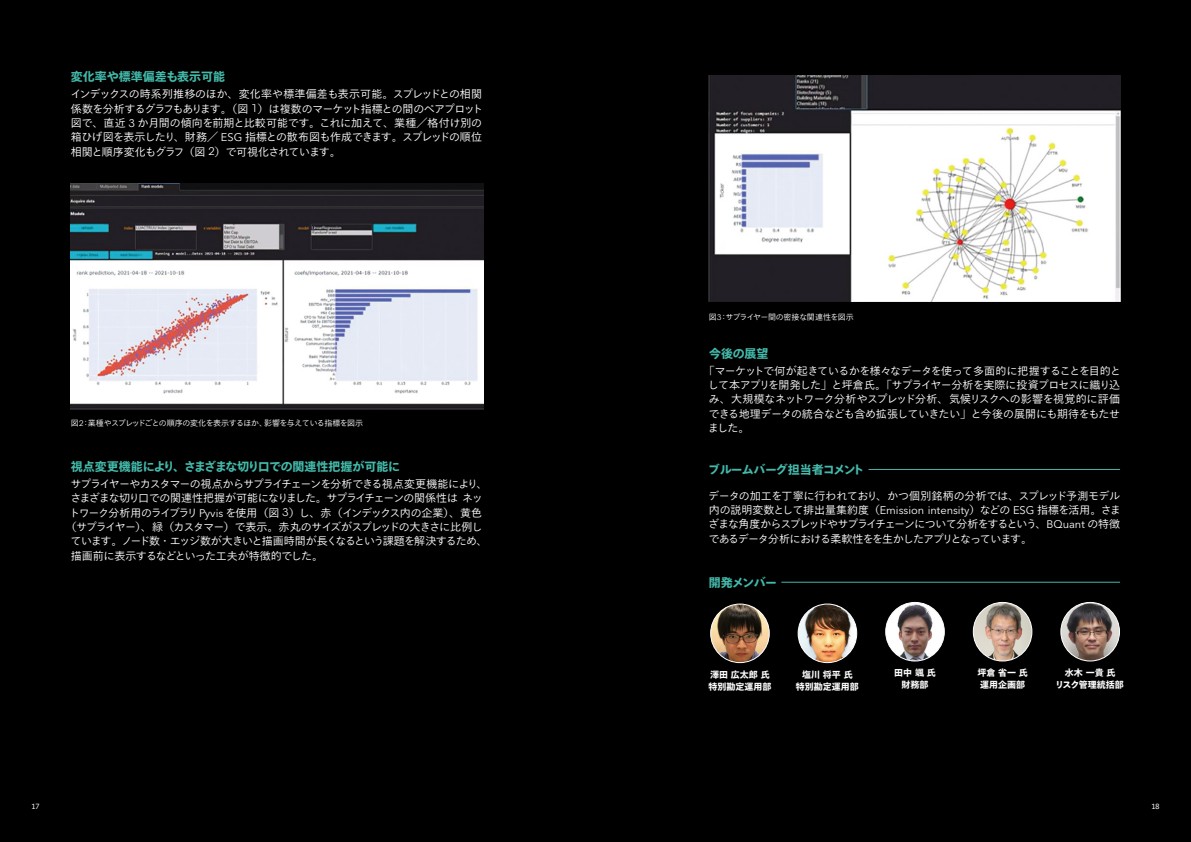
<style>
.page{position:relative;width:1191px;height:842px;background:#000}
.page>*{position:absolute;margin:0;border:0;box-sizing:border-box;transform-origin:0 0}
.t1{font:800 12px "Tazugane Gothic Std N";letter-spacing:-.02em;color:#43b9aa}
.t2{font:800 12px "Tazugane Gothic Std N";letter-spacing:-.06em;color:#43b9aa}
.t3{font:800 12px "Tazugane Gothic Std N";color:#43b9aa}
.t4{font:300 11px/14.3px "Tazugane Gothic Std N";letter-spacing:-.07em;color:#fff;text-align:justify}
.t5{font:300 11px/14.3px "Tazugane Gothic Std N";letter-spacing:-.05em;color:#fff;text-align:center}
.t6{font:300 11px "Tazugane Gothic Std N";letter-spacing:-.095em;color:#fff}
.t7{font:300 11px "Tazugane Gothic Std N";letter-spacing:-.09em;color:#fff}
.t8{font:300 11px "Tazugane Gothic Std N";letter-spacing:-.035em;color:#fff}
.t9{font:800 9px/11.7px "Tazugane Gothic Std N";color:#fff;text-align:center}
.t10{font:300 8px "Tazugane Gothic Std N";letter-spacing:-.06em;color:#fff}
.t11{font:7px "Bloomberg Prop Unicode I";color:#fff}
.s1{font-family:"Avenir Next M For BBG";font-weight:400}
</style>
<div class="page">
<img style="left:71px;top:183px;width:412px;height:227px">
<img style="left:709px;top:76px;width:411px;height:226px">
<hr style="left:709px;top:469px;width:411px;height:1px;background:#43b9aa">
<div style="left:709px;top:464px;width:159px;height:11px;background:#000"></div>
<hr style="left:709px;top:582px;width:411px;height:1px;background:#43b9aa">
<div style="left:709px;top:577px;width:72px;height:11px;background:#000"></div>
<img style="left:710px;top:604px;width:59px;height:59px;border-radius:29px">
<div style="left:710px;top:604px;width:59px;height:59px;border:1px solid #fff;border-radius:50%"></div>
<img style="left:798px;top:604px;width:58px;height:59px;border-radius:29px">
<div style="left:798px;top:604px;width:59px;height:59px;border:1px solid #fff;border-radius:50%"></div>
<img style="left:885px;top:602px;width:59px;height:59px;border-radius:29px">
<div style="left:885px;top:602px;width:59px;height:59px;border:1px solid #fff;border-radius:50%"></div>
<img style="left:973px;top:602px;width:59px;height:59px;border-radius:29px">
<div style="left:973px;top:602px;width:59px;height:59px;border:1px solid #fff;border-radius:50%"></div>
<img style="left:1061px;top:602px;width:58px;height:59px;border-radius:29px">
<div style="left:1060px;top:602px;width:59px;height:59px;border:1px solid #fff;border-radius:50%"></div>
<p class="t3" style="left:71px;top:70px;width:156px">変化率や標準偏差も表示可能</p>
<p class="t4" style="left:70px;top:88px;width:414px">インデックスの時系列推移のほか、変化率や標準偏差も表示可能。スプレッドとの相関係数を分析するグラフもあります。（図 <span class="s1">1</span>）は複数のマーケット指標との間のペアプロット図で、直近 <span class="s1">3</span> か月間の傾向を前期と比較可能です。これに加えて、業種／格付け別の箱ひげ図を表示したり、財務／ <span class="s1">ESG</span> 指標との散布図も作成できます。スプレッドの順位相関と順序変化もグラフ（図 <span class="s1">2</span>）で可視化されています。</p>
<p class="t10" style="left:709px;top:312px;width:146px">図<span class="s1">3</span>：サプライヤー間の密接な関連性を図示</p>
<p class="t1" style="left:709px;top:346px;width:61px">今後の展望</p>
<p class="t5" style="left:703px;top:364px;width:419px">「マーケットで何が起きているかを様々なデータを使って多面的に把握することを目的として本アプリを開発した」と坪倉氏。「サプライヤー分析を実際に投資プロセスに織り込み、大規模なネットワーク分析やスプレッド分析、気候リスクへの影響を視覚的に評価できる地理データの統合なども含め拡張していきたい」と今後の展開にも期待をもたせ</p>
<p class="t10" style="left:71px;top:418px;width:294px">図<span class="s1">2</span>：業種やスプレッドごとの順序の変化を表示するほか、影響を与えている指標を図示</p>
<p class="t4" style="left:708px;top:421px;width:43px">ました。</p>
<p class="t1" style="left:71px;top:460px;width:331px">視点変更機能により、さまざまな切り口での関連性把握が可能に</p>
<p class="t4" style="left:70px;top:477px;width:418px">サプライヤーやカスタマーの視点からサプライチェーンを分析できる視点変更機能により、</p>
<p class="t4" style="left:70px;top:492px;width:414px">さまざまな切り口での関連性把握が可能になりました。サプライチェーンの関係性はネッ</p>
<p class="t6" style="left:69px;top:505px;width:414px">トワーク分析用のライブラリ<span class="s1">Pyvis</span> を使用（図 <span class="s1">3</span>）し、赤（インデックス内の企業）、黄色</p>
<p class="t4" style="left:65px;top:520px;width:419px">（サプライヤー）、緑（カスタマー）で表示。赤丸のサイズがスプレッドの大きさに比例し</p>
<p class="t7" style="left:70px;top:534px;width:418px">ています。ノード数・エッジ数が大きいと描画時間が長くなるという課題を解決するため、</p>
<p class="t8" style="left:71px;top:548px;width:254px">描画前に表示するなどといった工夫が特徴的でした。</p>
<p class="t2" style="left:708px;top:463px;width:158px">ブルームバーグ担当者コメント</p>
<p class="t4" style="left:708px;top:489px;width:414px">データの加工を丁寧に行われており、かつ個別銘柄の分析では、スプレッド予測モデル内の説明変数として排出量集約度（<span class="s1">Emission intensity</span>）などの <span class="s1">ESG</span> 指標を活用。さまざまな角度からスプレッドやサプライチェーンについて分析をするという、<span class="s1">BQuant</span> の特徴であるデータ分析における柔軟性をを生かしたアプリとなっています。</p>
<p class="t1" style="left:709px;top:575px;width:70px">開発メンバー</p>
<p class="t9" style="left:708px;top:669px;width:64px;text-align:left">澤田広太郎氏特別勘定運用部</p>
<p class="t9" style="left:796px;top:669px;width:64px">塩川将平氏<br>特別勘定運用部</p>
<p class="t9" style="left:894px;top:667px;width:43px">田中颯氏財務部</p>
<p class="t9" style="left:977px;top:667px;width:52px">坪倉省一氏運用企画部</p>
<p class="t9" style="left:1055px;top:667px;width:70px">水木一貴氏<br>リスク管理統括部</p>
<p class="t11" style="left:32px;top:802px;width:9px">17</p>
<p class="t11" style="left:1151px;top:802px;width:9px">18</p>
</div>
